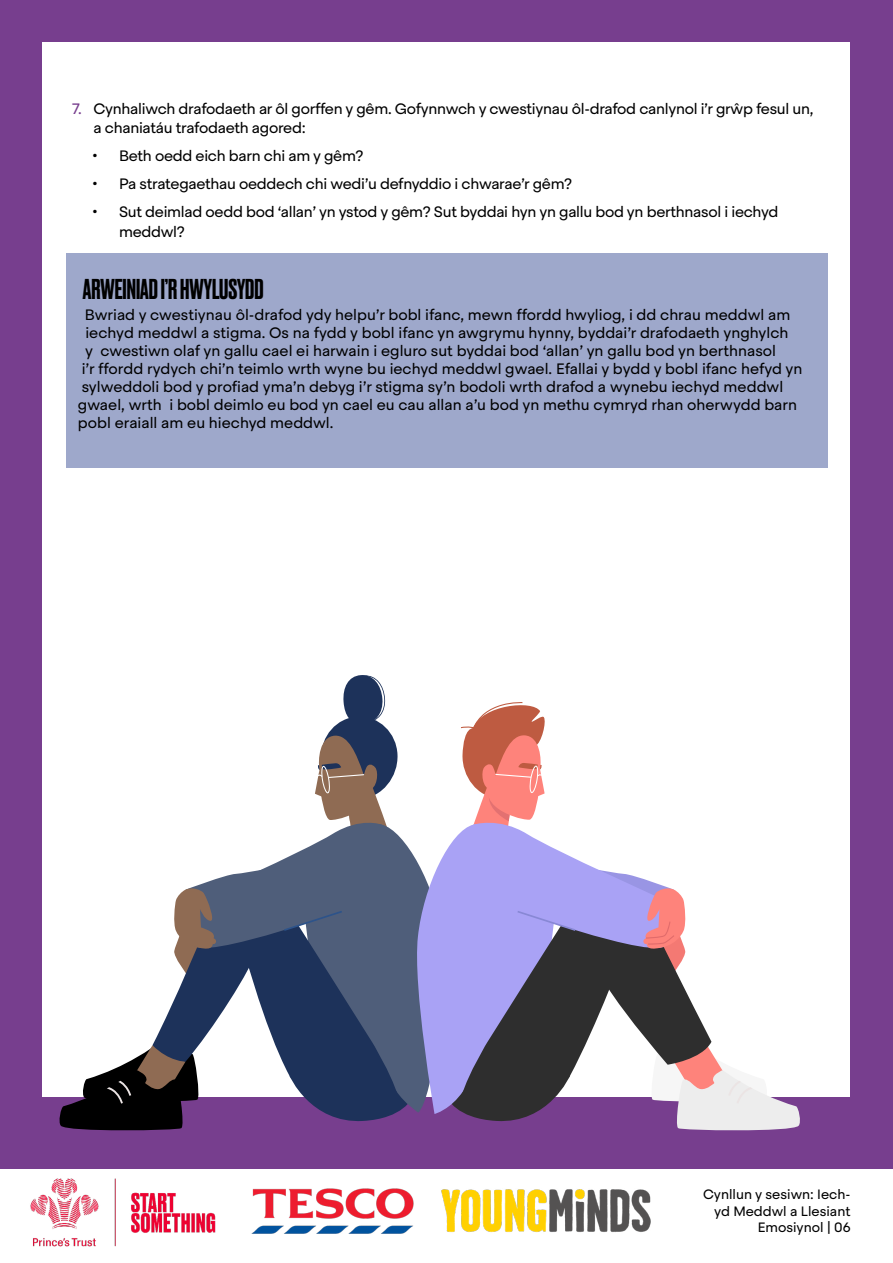
<style>
.page{position:relative;width:893px;height:1263px;background:#fff}
.page>*{position:absolute;margin:0;border:0;box-sizing:border-box;transform-origin:0 0}
.t1{font:500 27px "Druk";color:#000}
.t2{font:15px "Steradian";color:#000}
.t3{font:15px/19.5px "Steradian";letter-spacing:-.02em;color:#000}
.t4{font:13.5px/16.2px "Steradian";color:#000;text-align:right}
.s1{color:#773e8e}
</style>
<div class="page">
<div style="left:0;top:0;width:893px;height:1168px;background:#773e8e"></div>
<div style="left:43px;top:43px;width:807px;height:1054px;background:#fff"></div>
<img style="left:251px;top:1188px;width:163px;height:46px">
<img style="left:441px;top:1189px;width:210px;height:43px">
<img style="left:11px;top:1168px;width:227px;height:79px">
<div style="left:67px;top:253px;width:761px;height:215px;background:#9ea8cb"></div>
<svg style="left:59px;top:675px;width:741px;height:456px"></svg>
<p class="t3" style="left:94px;top:99px;width:721px;text-indent:-21px"><span class="s1">7.</span> Cynhaliwch drafodaeth ar ôl gorffen y gêm. Gofynnwch y cwestiynau ôl-drafod canlynol i’r grŵp fesul un, a chaniatáu trafodaeth agored:</p>
<p class="t3" style="left:92px;top:146px;width:273px">• Beth oedd eich barn chi am y gêm?</p>
<p class="t3" style="left:92px;top:174px;width:482px">• Pa strategaethau oeddech chi wedi’u defnyddio i chwarae’r gêm?</p>
<p class="t3" style="left:119px;top:202px;width:661px;text-indent:-27px">• Sut deimlad oedd bod ‘allan’ yn ystod y gêm? Sut byddai hyn yn gallu bod yn berthnasol i iechyd meddwl?</p>
<h1 class="t1" style="left:83px;top:270px;width:182px">ARWEINIAD I’R HWYLUSYDD</h1>
<p class="t2" style="left:85px;top:306px;width:707px">Bwriad y cwestiynau ôl-drafod ydy helpu’r bobl ifanc, mewn ffordd hwyliog, i dd chrau meddwl am</p>
<p class="t2" style="left:85px;top:324px;width:705px">iechyd meddwl a stigma. Os na fydd y bobl ifanc yn awgrymu hynny, byddai’r drafodaeth ynghylch</p>
<p class="t2" style="left:85px;top:342px;width:692px">y cwestiwn olaf yn gallu cael ei harwain i egluro sut byddai bod ‘allan’ yn gallu bod yn berthnasol</p>
<p class="t2" style="left:82px;top:360px;width:722px">i’r ffordd rydych chi’n teimlo wrth wyne bu iechyd meddwl gwael. Efallai y bydd y bobl ifanc hefyd yn</p>
<p class="t2" style="left:82px;top:378px;width:703px">sylweddoli bod y profiad yma’n debyg i’r stigma sy’n bodoli wrth drafod a wynebu iechyd meddwl</p>
<p class="t2" style="left:78px;top:396px;width:721px">gwael, wrth i bobl deimlo eu bod yn cael eu cau allan a’u bod yn methu cymryd rhan oherwydd barn</p>
<p class="t2" style="left:78px;top:414px;width:257px">pobl eraiall am eu hiechyd meddwl.</p>
<p class="t4" style="left:703px;top:1186px;width:149px">Cynllun y sesiwn: Iech&shy;yd Meddwl a Llesiant<br>Emosiynol | 06</p>
</div>
